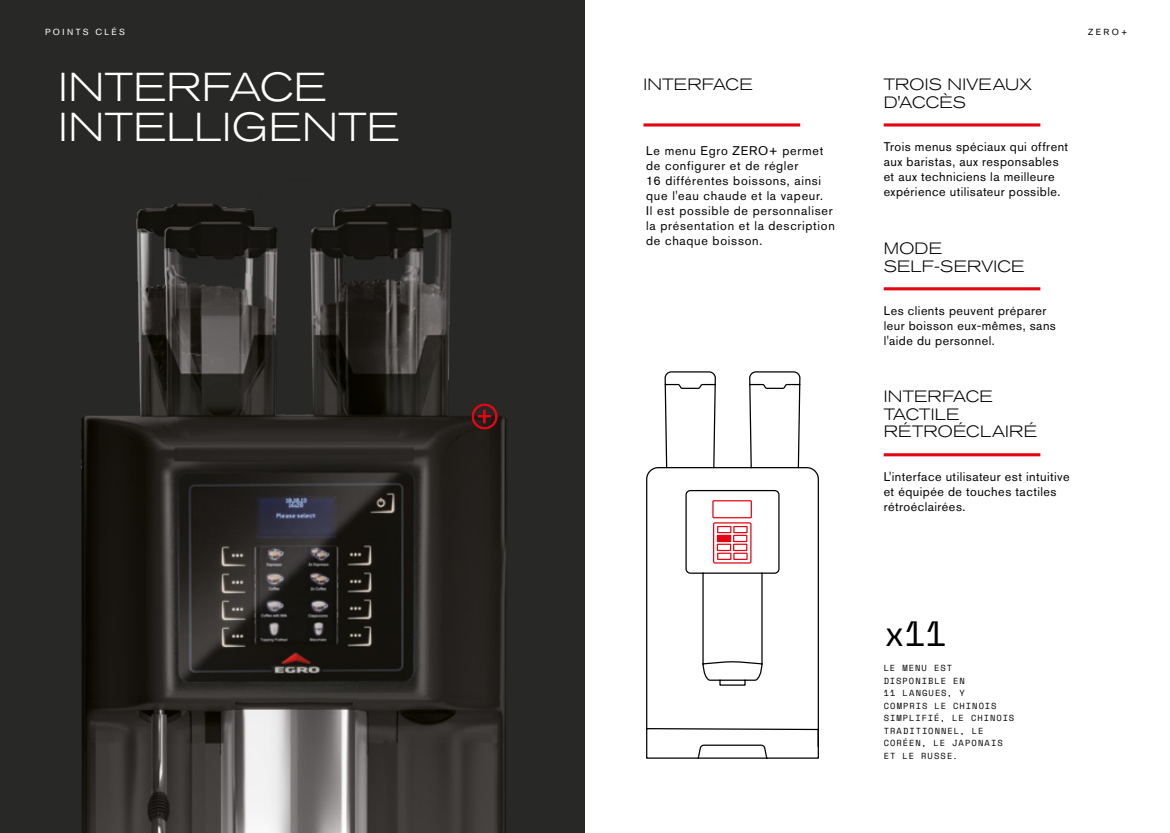
<style>
.page{position:relative;width:1170px;height:833px;background:#fff}
.page>*{position:absolute;margin:0;border:0;box-sizing:border-box;transform-origin:0 0}
.Titles_White{font:300 expanded 40px/40px "Akzidenz Grotesk BQ";letter-spacing:.015em;color:#fff}
.NUMBERS{font:35px "Space Mono";color:#000}
.Sub_headings_Black{font:300 expanded 16.25px/17.5px "Akzidenz Grotesk BQ";letter-spacing:.02em;color:#000}
.Sub_Heading_Black{font:300 expanded 16.25px/17.5px "Akzidenz Grotesk BQ";letter-spacing:.015em;color:#000}
.Body_Copy{font:12.5px/15px "Akzidenz Grotesk BQ";letter-spacing:.04em;color:#000}
.Body_Copy_Black{font:12.5px/15px "Akzidenz Grotesk BQ";letter-spacing:.06em;color:#000}
.NUMBERS-2{font:8.75px/12.5px "Space Mono";letter-spacing:.115em;color:#000}
.Details{font:8.75px "Akzidenz Grotesk BQ";letter-spacing:.28em;color:#fff}
.Details-2{font:8.75px "Akzidenz Grotesk BQ";color:#000}
</style>
<div class="page">
<div style="left:0;top:0;width:585px;height:833px;background:#282827"></div>
<img style="left:81px;top:203px;width:426px;height:630px">
<svg style="left:646px;top:371px;width:173px;height:388px"></svg>
<div style="left:712px;top:500px;width:39px;height:18px;border:1px solid #e30613"></div>
<div style="left:713px;top:522px;width:38px;height:41px;border:1px solid #e30613"></div>
<div style="left:717px;top:526px;width:14px;height:7px;border:1px solid #e30613"></div>
<div style="left:733px;top:526px;width:14px;height:7px;border:1px solid #e30613"></div>
<div style="left:717px;top:552px;width:14px;height:8px;border:1px solid #e30613"></div>
<div style="left:733px;top:552px;width:14px;height:8px;border:1px solid #e30613"></div>
<div style="left:717px;top:535px;width:13px;height:6px;background:#e30613"></div>
<div style="left:716px;top:535px;width:15px;height:7px;border:1px solid #e30613"></div>
<div style="left:733px;top:535px;width:14px;height:7px;border:1px solid #e30613"></div>
<div style="left:716px;top:543px;width:15px;height:8px;border:1px solid #e30613"></div>
<div style="left:733px;top:543px;width:14px;height:8px;border:1px solid #e30613"></div>
<hr style="left:883px;top:123px;width:157px;height:3px;background:#e30613">
<hr style="left:883px;top:287px;width:157px;height:3px;background:#e30613">
<hr style="left:883px;top:453px;width:157px;height:3px;background:#e30613">
<hr style="left:643px;top:123px;width:157px;height:3px;background:#e30613">
<svg style="left:471px;top:403px;width:27px;height:27px"></svg>
<p class="Details" style="left:45px;top:27px;width:82px">POINTS CLÉS</p>
<p class="Titles_White" style="left:58px;top:67px;width:343px">INTERFACE<br>INTELLIGENTE</p>
<p class="Sub_headings_Black" style="left:643px;top:76px;width:111px">INTERFACE</p>
<p class="Body_Copy_Black" style="left:646px;top:143px;width:190px">Le menu Egro ZERO+ permet de configurer et de régler<br>16 différentes boissons, ainsi que l'eau chaude et la vapeur.<br>Il est possible de personnaliser la présentation et la description de chaque boisson.</p>
<p class="Sub_headings_Black" style="left:883px;top:76px;width:149px">TROIS NIVEAUX<br>D'ACCÈS</p>
<p class="Body_Copy" style="left:883px;top:139px;width:186px">Trois menus spéciaux qui offrent aux baristas, aux responsables et aux techniciens la meilleure expérience utilisateur possible.</p>
<p class="Sub_headings_Black" style="left:883px;top:240px;width:143px">MODE<br>SELF-SERVICE</p>
<p class="Body_Copy" style="left:883px;top:303px;width:174px">Les clients peuvent préparer leur boisson eux-mêmes, sans l'aide du personnel.</p>
<p class="Sub_Heading_Black" style="left:883px;top:388px;width:155px">INTERFACE<br>TACTILE<br>RÉTROÉCLAIRÉ</p>
<p class="Body_Copy" style="left:883px;top:469px;width:187px">L'interface utilisateur est intuitive et équipée de touches tactiles rétroéclairées.</p>
<p class="Details-2" style="left:1088px;top:26px;width:41px">ZERO+</p>
<p class="NUMBERS" style="left:883px;top:608px;width:65px">x11</p>
<p class="NUMBERS-2" style="left:883px;top:661px;width:132px">LE MENU EST<br>DISPONIBLE EN<br>11 LANGUES, Y<br>COMPRIS LE CHINOIS<br>SIMPLIFIÉ, LE CHINOIS<br>TRADITIONNEL, LE<br>CORÉEN, LE JAPONAIS<br>ET LE RUSSE.</p>
</div>
